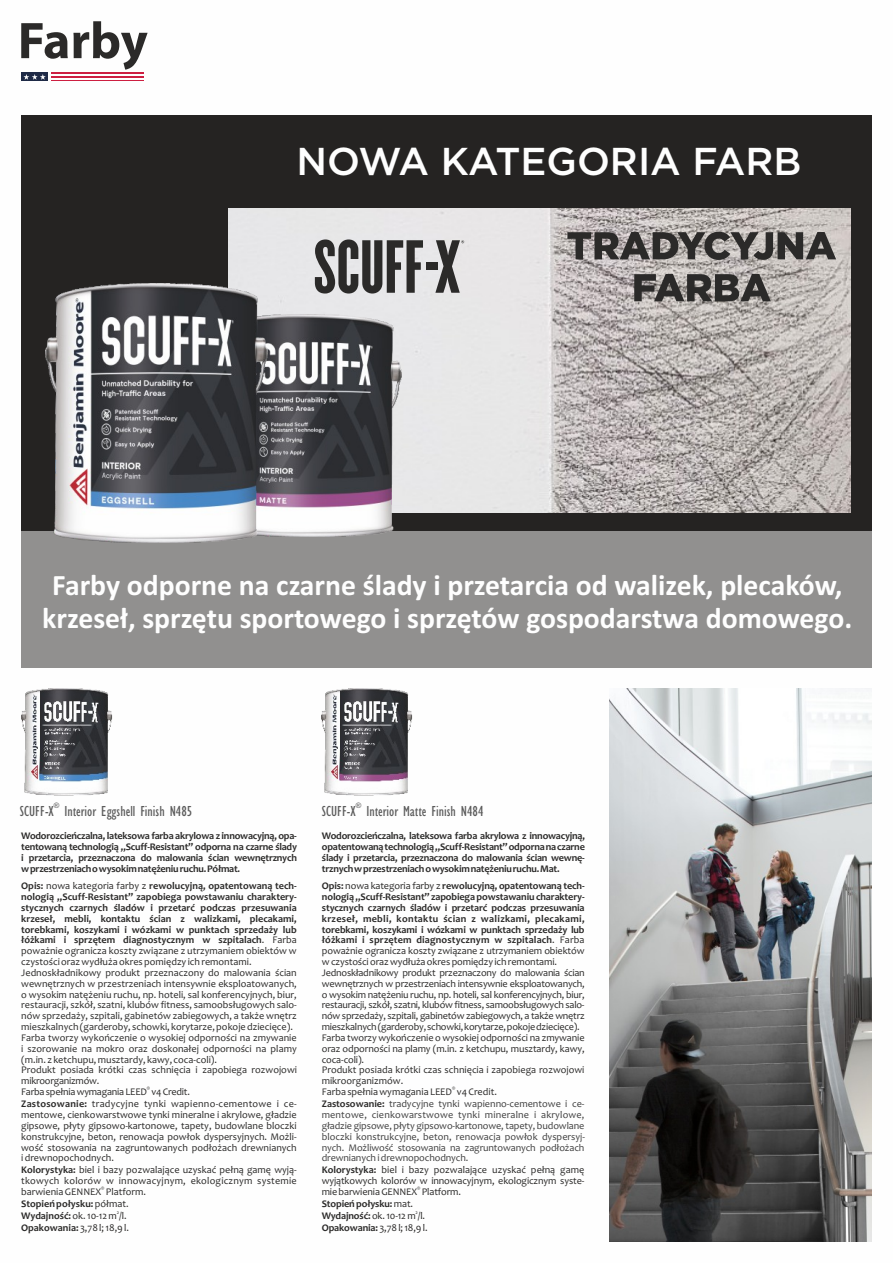
<style>
.page{position:relative;width:893px;height:1263px;background:#fff}
.page>*{position:absolute;margin:0;border:0;box-sizing:border-box;transform-origin:0 0}
.t1{font:700 51.9px "Myriad Pro";letter-spacing:-.005em;color:#2b2a29}
.t2{font:500 38.85px "Gotham";color:#fefefe}
.t3{font:700 29.7px/32.7px "Calibri";color:#fefefe;text-align:center}
.t4{font:condensed 15px "Gill Sans";color:#5b5b5b}
.t5{font:10.2px/10.8px "Candara";color:#2b2a29}
.t6{font:10.2px/10.8px "Candara";letter-spacing:-.02em;color:#2b2a29}
.t7{font:700 10.2px/10.8px "Candara";letter-spacing:-.02em;color:#2b2a29;text-align:justify}
.t8{font:10.2px/10.8px "Candara";color:#404040}
.t9{font:10.2px/10.8px "Candara";letter-spacing:.02em;color:#2b2a29}
.t10{font:10.2px/12.1px "Candara";letter-spacing:.025em;color:#2b2a29}
.t11{font:condensed 7.5px "Gill Sans";color:#5b5b5b}
.t12{font:5.1px "Candara";color:#2b2a29}
.s1{font-weight:700}
.s2{color:#2b2a29}
.s3{font-weight:700;color:#2b2a29}
</style>
<div class="page">
<img style="left:609px;top:689px;width:262px;height:553px">
<hr style="left:51px;top:73px;width:93px;height:1px;background:#cd1f41">
<hr style="left:51px;top:76px;width:93px;height:1px;background:#cd1f41">
<hr style="left:51px;top:80px;width:93px;height:1px;background:#cd1f41">
<div style="left:21px;top:73px;width:27px;height:8px;background:#1e2a46"></div>
<svg style="left:23px;top:74px;width:23px;height:6px"></svg>
<div style="left:21px;top:115px;width:851px;height:553px;background:#252322"></div>
<img style="left:229px;top:209px;width:622px;height:303px">
<svg style="left:567px;top:232px;width:269px;height:69px"></svg>
<div style="left:21px;top:532px;width:851px;height:136px;background:#91908f"></div>
<img style="left:21px;top:689px;width:91px;height:106px">
<svg style="left:315px;top:239px;width:108px;height:55px"></svg>
<div style="left:426px;top:262px;width:12px;height:8px;background:#2b2a29"></div>
<svg style="left:435px;top:240px;width:29px;height:53px"></svg>
<img style="left:267px;top:315px;width:134px;height:222px">
<img style="left:322px;top:689px;width:91px;height:106px">
<img style="left:45px;top:284px;width:222px;height:259px">
<h1 class="t1" style="left:18px;top:19px;width:131px">Farby</h1>
<h2 class="t2" style="left:296px;top:144px;width:507px">NOWA KATEGORIA FARB</h2>
<h3 class="t3" style="left:42px;top:572px;width:811px">Farby odporne na czarne ślady i przetarcia od walizek, plecaków, krzeseł, sprzętu sportowego i sprzętów gospodarstwa domowego.</h3>
<p class="t11" style="left:54px;top:803px;width:7px">®</p>
<h3 class="t4" style="left:20px;top:805px;width:174px">SCUFF-X Interior Eggshell Finish N485</h3>
<p class="t11" style="left:356px;top:803px;width:7px">®</p>
<h3 class="t4" style="left:322px;top:805px;width:163px">SCUFF-X Interior Matte Finish N484</h3>
<p class="t7" style="left:21px;top:832px;width:277px">Wodorozcieńczalna, lateksowa farba akrylowa z innowacyjną, opa&shy;tentowaną technologią „Scuff-Resistant” odporna na czarne ślady i przetarcia, przeznaczona do malowania ścian wewnętrznych wprzestrzeniachowysokimnatężeniuruchu.Półmat.</p>
<p class="t5" style="left:21px;top:881px;width:277px"><span class="s1">Opis:</span> nowa kategoria farby z <span class="s1">rewolucyjną, opatentowaną tech&shy;nologią „Scuff-Resistant” zapobiega powstawaniu charaktery&shy;stycznych czarnych śladów i przetarć podczas przesuwania krzeseł, mebli, kontaktu ścian z walizkami, plecakami, torebkami, koszykami i wózkami w punktach sprzedaży lub łóżkami i sprzętem diagnostycznym w szpitalach</span>. Farba poważnie ogranicza koszty związane z utrzymaniem obiektów w czystości oraz wydłuża okres pomiędzy ich remontami.<br>Jednoskładnikowy produkt przeznaczony do malowania ścian wewnętrznych w przestrzeniach intensywnie eksploatowanych, o wysokim natężeniu ruchu, np. hoteli, sal konferencyjnych, biur, restauracji, szkół, szatni, klubów fitness, samoobsługowych salo&shy;nów sprzedaży, szpitali, gabinetów zabiegowych, a także wnętrz mieszkalnych (garderoby, schowki, korytarze, pokoje dziecięce).<br>Farba tworzy wykończenie o wysokiej odporności na zmywanie i szorowanie na mokro oraz doskonałej odporności na plamy (m.in. z ketchupu, musztardy, kawy, coca-coli).<br>Produkt posiada krótki czas schnięcia i zapobiega rozwojowi mikroorganizmów.</p>
<p class="t12" style="left:147px;top:1086px;width:5px">®</p>
<p class="t10" style="left:21px;top:1087px;width:277px">Farba spełnia wymagania LEED v4 Credit.<br><span class="s1">Zastosowanie:</span> tradycyjne tynki wapienno-cementowe i ce-</p>
<p class="t5" style="left:21px;top:1110px;width:277px;text-align:justify">mentowe, cienkowarstwowe tynki mineralne i akrylowe, gładzie gipsowe, płyty gipsowo-kartonowe, tapety, budowlane bloczki konstrukcyjne, beton, renowacja powłok dyspersyjnych. Możli&shy;wość stosowania na zagruntowanych podłożach drewnianych i drewnopochodnych.</p>
<p class="t9" style="left:21px;top:1166px;width:277px"><span class="s1">Kolorystyka:</span> biel i bazy pozwalające uzyskać pełną gamę wyją&shy;tkowych kolorów w innowacyjnym, ekologicznym systemie</p>
<p class="t12" style="left:101px;top:1186px;width:5px">®</p>
<p class="t5" style="left:21px;top:1187px;width:126px;line-height:12.1px">barwienia GENNEX Platform.<br><span class="s1">Stopień połysku:</span>półmat.</p>
<p class="t12" style="left:117px;top:1210px;width:4px">2</p>
<p class="t5" style="left:21px;top:1211px;width:109px;line-height:12.1px"><span class="s1">Wydajność:</span>ok. 10-12 m /l.<br><span class="s1">Opakowania:</span> 3,78 l; 18,9 l.</p>
<p class="t7" style="left:322px;top:832px;width:264px">Wodorozcieńczalna, lateksowa farba akrylowa z innowacyjną, opatentowanątechnologią„Scuff-Resistant”odpornanaczarne ślady i przetarcia, przeznaczona do malowania ścian wewnę&shy;trznychwprzestrzeniachowysokimnatężeniuruchu.Mat.</p>
<p class="t6" style="left:322px;top:881px;width:265px"><span class="s1">Opis:</span> nowa kategoria farby z <span class="s1">rewolucyjną, opatentowaną tech&shy;nologią „Scuff-Resistant” zapobiega powstawaniu charaktery&shy;stycznych czarnych śladów i przetarć podczas przesuwania krzeseł, mebli, kontaktu ścian z walizkami, plecakami, torebkami, koszykami i wózkami w punktach sprzedaży lub łóżkami i sprzętem diagnostycznym w szpitalach</span>. Farba poważnie ogranicza koszty związane z utrzymaniem obiektów w czystości oraz wydłuża okres pomiędzy ich remontami.<br>Jednoskładnikowy produkt przeznaczony do malowania ścian wewnętrznych w przestrzeniach intensywnie eksploatowanych, o wysokim natężeniu ruchu, np. hoteli, sal konferencyjnych, biur, restauracji, szkół, szatni, klubów fitness, samoobsługowych salo&shy;nów sprzedaży, szpitali, gabinetów zabiegowych, a także wnętrz mieszkalnych(garderoby,schowki,korytarze,pokojedziecięce).<br>Farba tworzy wykończenie o wysokiej odporności na zmywanie oraz odporności na plamy (m.in. z ketchupu, musztardy, kawy, coca-coli).<br>Produkt posiada krótki czas schnięcia i zapobiega rozwojowi mikroorganizmów.</p>
<p class="t12" style="left:452px;top:1086px;width:5px">®</p>
<p class="t8" style="left:322px;top:1087px;width:264px;line-height:12.1px"><span class="s2">Farba spełnia wymagania LEED v4 Credit.<br></span><span class="s3">Zastosowanie:</span> tradycyjne tynki wapienno-cementowe i ce-</p>
<p class="t8" style="left:322px;top:1110px;width:265px;text-align:justify">mentowe, cienkowarstwowe tynki mineralne i akrylowe, gładzie gipsowe, płyty gipsowo-kartonowe, tapety, budowlane bloczki konstrukcyjne, beton, renowacja powłok dyspersyj&shy;nych. Możliwość stosowania na zagruntowanych podłożach drewnianych i drewnopochodnych.</p>
<p class="t5" style="left:322px;top:1166px;width:264px"><span class="s1">Kolorystyka:</span> biel i bazy pozwalające uzyskać pełną gamę wyjątkowych kolorów w innowacyjnym, ekologicznym syste-</p>
<p class="t12" style="left:417px;top:1186px;width:5px">®</p>
<p class="t5" style="left:322px;top:1187px;width:141px;line-height:12.1px">mie barwienia GENNEX Platform.<br><span class="s1">Stopień połysku:</span>mat.</p>
<p class="t12" style="left:416px;top:1210px;width:4px">2</p>
<p class="t5" style="left:322px;top:1211px;width:107px;line-height:12.1px"><span class="s1">Wydajność:</span>ok. 10-12 m /l.<br><span class="s1">Opakowania:</span> 3,78 l; 18,9 l.</p>
</div>
